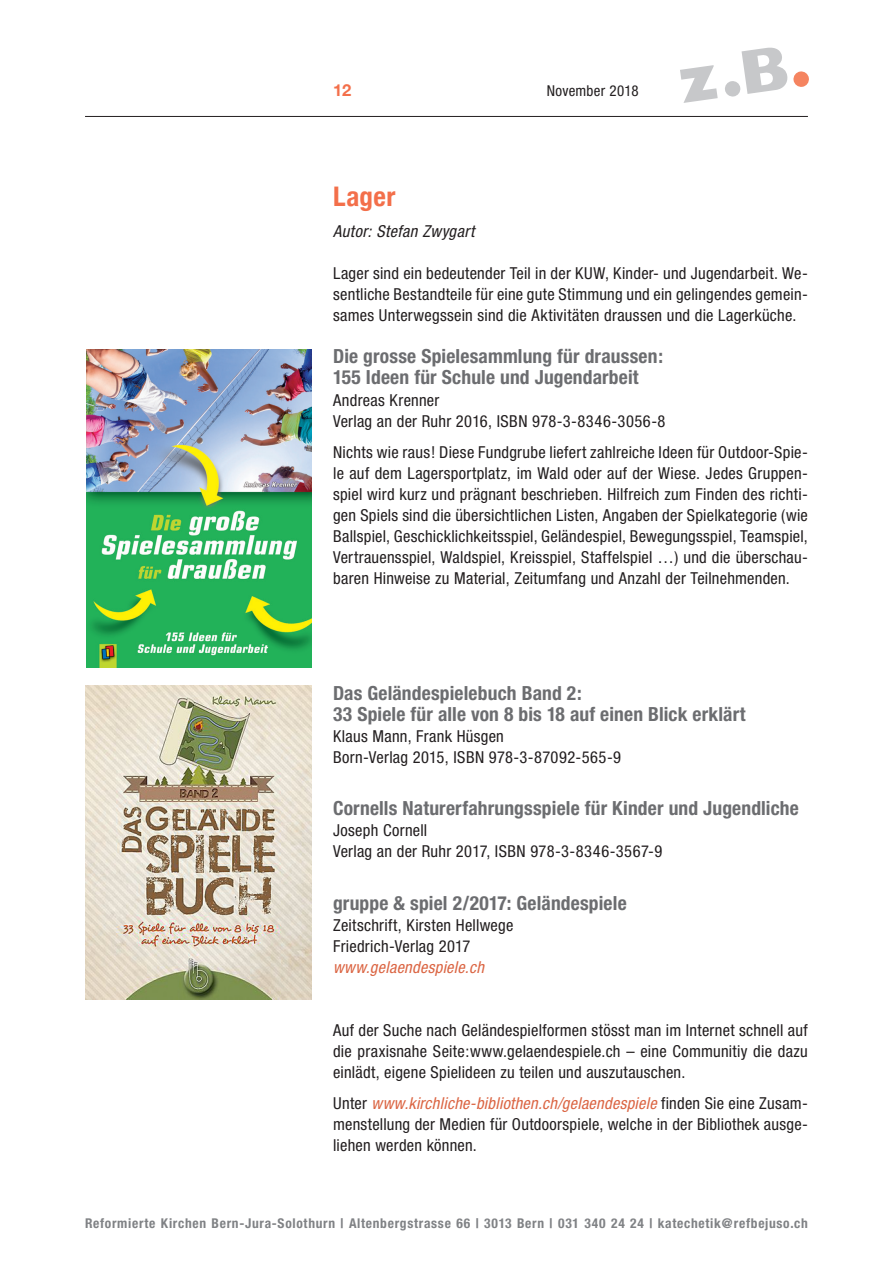
<style>
.page{position:relative;width:893px;height:1263px;background:#fff}
.page>*{position:absolute;margin:0;border:0;box-sizing:border-box;transform-origin:0 0}
.Titel_1{font:700 condensed 27px "Helvetica Neue";letter-spacing:.02em;color:#f36f4a}
.Titel_3_grau{font:700 condensed 19.5px "Helvetica Neue";letter-spacing:.01em;color:#6c6d70}
.Text_z_B{font:700 condensed 19.5px "Helvetica Neue";letter-spacing:.01em;color:#6c6d70}
.Text_z_B-2{font:condensed 16.5px/21px "Helvetica Neue";letter-spacing:.015em;color:#231f20;text-align:justify}
.Text_z_B-3{font:italic condensed 16.5px "Helvetica Neue LT Pro";letter-spacing:.015em;color:#db6543}
.Text_z_B__kursiv{font:italic condensed 16.5px "Helvetica Neue LT Pro";letter-spacing:.03em;color:#231f20}
.t1{font:700 16.5px "Helvetica Neue";color:#f36f4a}
.t2{font:condensed 15px "Helvetica Neue";letter-spacing:.015em;color:#231f20}
.t3{font:700 condensed 13.5px "Helvetica Neue";letter-spacing:.055em;color:#808285}
.s1{font-family:"Helvetica Neue LT Pro";font-style:italic;color:#db6543}
</style>
<div class="page">
<hr style="left:85px;top:116px;width:723px;height:1px;background:#231f20">
<img style="left:85px;top:686px;width:227px;height:313px">
<svg style="left:680px;top:47px;width:129px;height:56px"></svg>
<img style="left:86px;top:350px;width:226px;height:318px">
<p class="t1" style="left:333px;top:80px;width:20px">12</p>
<p class="t2" style="left:547px;top:82px;width:93px">November 2018</p>
<p class="Titel_1" style="left:333px;top:180px;width:64px">Lager</p>
<p class="Text_z_B__kursiv" style="left:333px;top:222px;width:143px">Autor: Stefan Zwygart</p>
<p class="Text_z_B-2" style="left:333px;top:263px;width:476px">Lager sind ein bedeutender Teil in der KUW, Kinder- und Jugendarbeit. We&shy;sentliche Bestandteile für eine gute Stimmung und ein gelingendes gemein&shy;sames Unterwegssein sind die Aktivitäten draussen und die Lagerküche.</p>
<p class="Titel_3_grau" style="left:333px;top:345px;width:332px">Die grosse Spielesammlung für draussen:</p>
<p class="Titel_3_grau" style="left:333px;top:366px;width:307px">155 Ideen für Schule und Jugendarbeit</p>
<p class="Text_z_B-2" style="left:333px;top:389px;width:108px">Andreas Krenner</p>
<p class="Text_z_B-2" style="left:333px;top:410px;width:334px">Verlag an der Ruhr 2016, ISBN 978-3-8346-3056-8</p>
<p class="Text_z_B-2" style="left:333px;top:442px;width:476px">Nichts wie raus! Diese Fundgrube liefert zahlreiche Ideen für Outdoor-Spie&shy;le auf dem Lagersportplatz, im Wald oder auf der Wiese. Jedes Gruppen&shy;spiel wird kurz und prägnant beschrieben. Hilfreich zum Finden des richti&shy;gen Spiels sind die übersichtlichen Listen, Angaben der Spielkategorie (wie Ballspiel, Geschicklichkeitsspiel, Geländespiel, Bewegungsspiel, Teamspiel, Vertrauensspiel, Waldspiel, Kreisspiel, Staffelspiel …) und die überschau&shy;baren Hinweise zu Material, Zeitumfang und Anzahl der Teilnehmenden.</p>
<p class="Titel_3_grau" style="left:333px;top:681px;width:250px">Das Geländespielebuch Band 2:</p>
<p class="Titel_3_grau" style="left:333px;top:702px;width:414px">33 Spiele für alle von 8 bis 18 auf einen Blick erklärt</p>
<p class="Text_z_B-2" style="left:333px;top:725px;width:172px">Klaus Mann, Frank Hüsgen</p>
<p class="Text_z_B-2" style="left:333px;top:746px;width:290px">Born-Verlag 2015, ISBN 978-3-87092-565-9</p>
<p class="Titel_3_grau" style="left:333px;top:796px;width:467px">Cornells Naturerfahrungsspiele für Kinder und Jugendliche</p>
<p class="Text_z_B-2" style="left:333px;top:820px;width:96px">Joseph Cornell</p>
<p class="Text_z_B-2" style="left:333px;top:841px;width:331px">Verlag an der Ruhr 2017, ISBN 978-3-8346-3567-9</p>
<p class="Text_z_B" style="left:333px;top:891px;width:295px">gruppe &amp; spiel 2/2017: Geländespiele</p>
<p class="Text_z_B-2" style="left:333px;top:914px;width:182px">Zeitschrift, Kirsten Hellwege</p>
<p class="Text_z_B-2" style="left:333px;top:935px;width:139px">Friedrich-Verlag 2017</p>
<p class="Text_z_B-3" style="left:333px;top:957px;width:152px">www.gelaendespiele.ch</p>
<p class="Text_z_B-2" style="left:333px;top:1019px;width:476px">Auf der Suche nach Geländespielformen stösst man im Internet schnell auf die praxisnahe Seite:www.gelaendespiele.ch – eine Communitiy die dazu einlädt, eigene Spielideen zu teilen und auszutauschen.</p>
<p class="Text_z_B-2" style="left:333px;top:1093px;width:476px">Unter <span class="s1">www.kirchliche-bibliothen.ch/gelaendespiele</span> finden Sie eine Zusam&shy;menstellung der Medien für Outdoorspiele, welche in der Bibliothek ausge&shy;liehen werden können.</p>
<p class="t3" style="left:85px;top:1215px;width:724px">Reformierte Kirchen Bern-Jura-Solothurn | Altenbergstrasse 66 | 3013 Bern | 031 340 24 24 | katechetik@refbejuso.ch</p>
</div>
